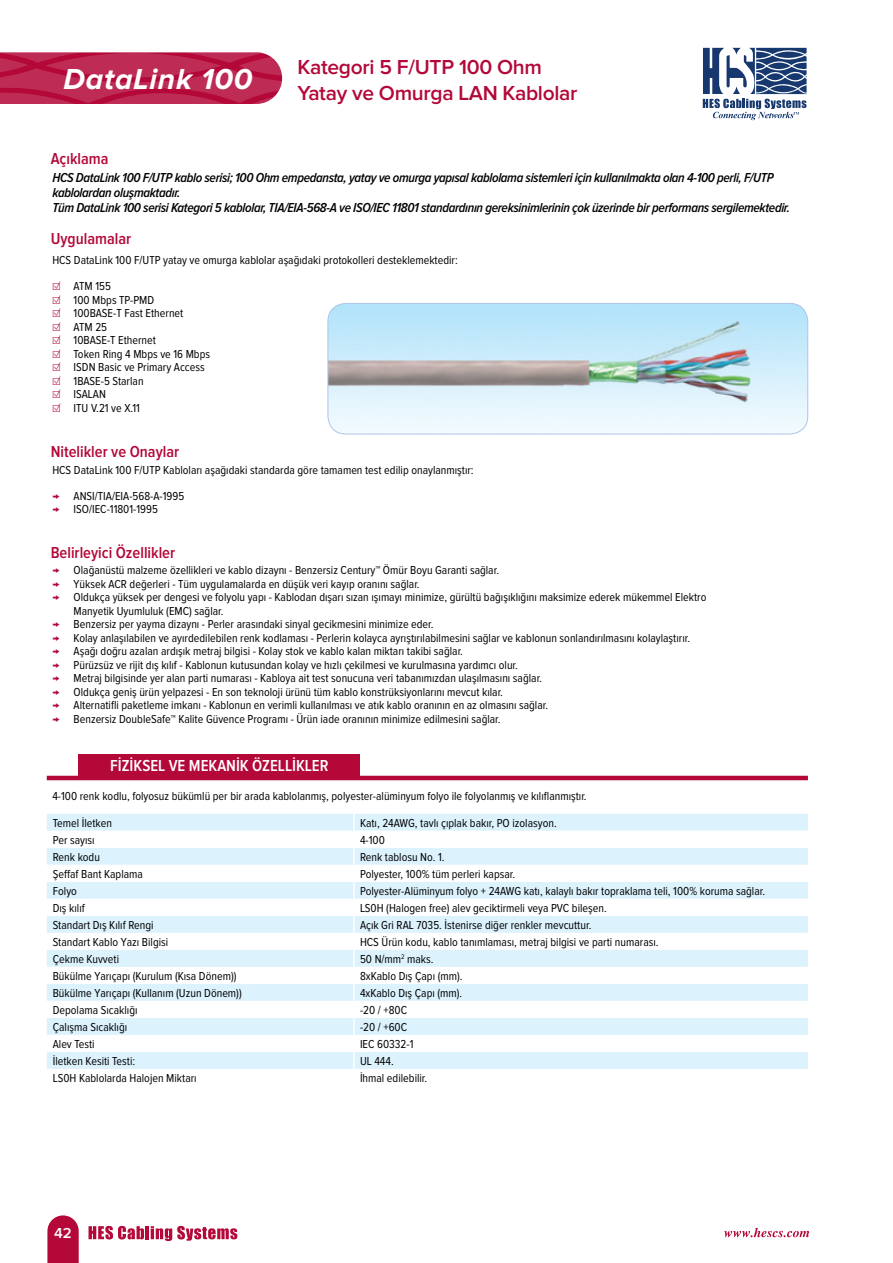
<style>
.page{position:relative;width:893px;height:1263px;background:#fff}
.page>*{position:absolute;margin:0;border:0;box-sizing:border-box;transform-origin:0 0}
.t1{font:italic 700 30px "Proxima Nova";letter-spacing:.025em;color:#fff}
.t2{font:600 21px/25.2px "Proxima Nova";letter-spacing:-.015em;color:#b30838}
.t3{font:600 16.5px "Proxima Nova Cond";color:#b30838}
.t4{font:600 16.5px "Proxima Nova Cond";color:#fff}
.t5{font:600 15px "Proxima Nova";color:#fff}
.t6{font:italic 600 13.5px/15px "Proxima Nova Cond";letter-spacing:-.025em;color:#000}
.t7{font:12px/13.5px "Proxima Nova Cond";color:#000}
.s1{font-family:"Proxima Nova";font-weight:300;color:#b30838}
</style>
<div class="page">
<svg style="left:0;top:52px;width:282px;height:52px;background:#bc2751"></svg>
<svg style="left:703px;top:47px;width:104px;height:73px"></svg>
<svg style="left:47px;top:1215px;width:32px;height:48px;background:#ba204c"></svg>
<svg style="left:724px;top:1228px;width:85px;height:9px"></svg>
<svg style="left:89px;top:1226px;width:148px;height:15px"></svg>
<img style="left:328px;top:303px;width:480px;height:131px">
<div style="left:328px;top:303px;width:480px;height:131px;border:1px solid #aec5e7;border-radius:18px"></div>
<div style="left:47px;top:814px;width:761px;height:17px;background:#dcf2fd"></div>
<svg style="left:47px;top:848px;width:761px;height:221px;fill:#dcf2fd"></svg>
<svg style="left:353px;top:814px;width:2px;height:255px"></svg>
<div style="left:79px;top:755px;width:281px;height:25px;background:#b30838"></div>
<hr style="left:47px;top:776px;width:761px;height:4px;background:#b30838">
<h1 class="t1" style="left:64px;top:65px;width:190px">DataLink 100</h1>
<h3 class="t3" style="left:51px;top:151px;width:59px">Açıklama</h3>
<h2 class="t2" style="left:298px;top:56px;width:281px">Kategori 5 F/UTP 100 Ohm<br>Yatay ve Omurga LAN Kablolar</h2>
<p class="t6" style="left:52px;top:171px;width:739px">HCS DataLink 100 F/UTP kablo serisi; 100 Ohm empedansta, yatay ve omurga yapısal kablolama sistemleri için kullanılmakta olan 4-100 perli, F/UTP kablolardan oluşmaktadır.<br>Tüm DataLink 100 serisi Kategori 5 kablolar, TIA/EIA-568-A ve ISO/IEC 11801 standardının gereksinimlerinin çok üzerinde bir performans sergilemektedir.</p>
<h3 class="t3" style="left:51px;top:231px;width:82px">Uygulamalar</h3>
<p class="t7" style="left:52px;top:254px;width:407px">HCS DataLink 100 F/UTP yatay ve omurga kablolar aşağıdaki protokolleri desteklemektedir:</p>
<p class="t7" style="left:52px;top:280px;width:60px"><span class="s1">☑</span> ATM 155</p>
<p class="t7" style="left:52px;top:293px;width:103px"><span class="s1">☑</span> 100 Mbps TP-PMD</p>
<p class="t7" style="left:52px;top:307px;width:133px"><span class="s1">☑</span> 100BASE-T Fast Ethernet</p>
<p class="t7" style="left:52px;top:320px;width:56px"><span class="s1">☑</span> ATM 25</p>
<p class="t7" style="left:52px;top:334px;width:105px"><span class="s1">☑</span> 10BASE-T Ethernet</p>
<p class="t7" style="left:52px;top:347px;width:159px"><span class="s1">☑</span> Token Ring 4 Mbps ve 16 Mbps</p>
<p class="t7" style="left:52px;top:361px;width:154px"><span class="s1">☑</span> ISDN Basic ve Primary Access</p>
<p class="t7" style="left:52px;top:374px;width:93px"><span class="s1">☑</span> 1BASE-5 Starlan</p>
<p class="t7" style="left:52px;top:388px;width:55px"><span class="s1">☑</span> ISALAN</p>
<p class="t7" style="left:52px;top:401px;width:89px"><span class="s1">☑</span> ITU V.21 ve X.11</p>
<h3 class="t3" style="left:51px;top:444px;width:130px">Nitelikler ve Onaylar</h3>
<p class="t7" style="left:52px;top:464px;width:423px">HCS DataLink 100 F/UTP Kabloları aşağıdaki standarda göre tamamen test edilip onaylanmıştır:</p>
<p class="t7" style="left:52px;top:490px;width:134px"><span class="s1">→</span> ANSI/TIA/EIA-568-A-1995</p>
<p class="t7" style="left:52px;top:503px;width:107px"><span class="s1">→</span> ISO/IEC-11801-1995</p>
<h3 class="t3" style="left:51px;top:545px;width:126px">Belirleyici Özellikler</h3>
<p class="t7" style="left:52px;top:564px;width:448px"><span class="s1">→</span> Olağanüstü malzeme özellikleri ve kablo dizaynı - Benzersiz Century™ Ömür Boyu Garanti sağlar.</p>
<p class="t7" style="left:52px;top:577px;width:369px"><span class="s1">→</span> Yüksek ACR değerleri - Tüm uygulamalarda en düşük veri kayıp oranını sağlar.</p>
<p class="t7" style="left:74px;top:591px;width:634px;text-indent:-21px"><span class="s1">→</span> Oldukça yüksek per dengesi ve folyolu yapı - Kablodan dışarı sızan ışımayı minimize, gürültü bağışıklığını maksimize ederek mükemmel Elektro<br>Manyetik Uyumluluk (EMC) sağlar.</p>
<p class="t7" style="left:52px;top:618px;width:383px"><span class="s1">→</span> Benzersiz per yayma dizaynı - Perler arasındaki sinyal gecikmesini minimize eder.</p>
<p class="t7" style="left:52px;top:631px;width:639px"><span class="s1">→</span> Kolay anlaşılabilen ve ayırdedilebilen renk kodlaması - Perlerin kolayca ayrıştırılabilmesini sağlar ve kablonun sonlandırılmasını kolaylaştırır.</p>
<p class="t7" style="left:52px;top:645px;width:412px"><span class="s1">→</span> Aşağı doğru azalan ardışık metraj bilgisi - Kolay stok ve kablo kalan miktarı takibi sağlar.</p>
<p class="t7" style="left:52px;top:658px;width:467px"><span class="s1">→</span> Pürüzsüz ve rijit dış kılıf - Kablonun kutusundan kolay ve hızlı çekilmesi ve kurulmasına yardımcı olur.</p>
<p class="t7" style="left:52px;top:672px;width:491px"><span class="s1">→</span> Metraj bilgisinde yer alan parti numarası - Kabloya ait test sonucuna veri tabanımızdan ulaşılmasını sağlar.</p>
<p class="t7" style="left:52px;top:685px;width:452px"><span class="s1">→</span> Oldukça geniş ürün yelpazesi - En son teknoloji ürünü tüm kablo konstrüksiyonlarını mevcut kılar.</p>
<p class="t7" style="left:52px;top:699px;width:497px"><span class="s1">→</span> Alternatifli paketleme imkanı - Kablonun en verimli kullanılması ve atık kablo oranının en az olmasını sağlar.</p>
<p class="t7" style="left:52px;top:712px;width:450px"><span class="s1">→</span> Benzersiz DoubleSafe™ Kalite Güvence Programı - Ürün iade oranının minimize edilmesini sağlar.</p>
<h3 class="t4" style="left:110px;top:758px;width:220px">Fiziksel ve Mekanik Özellikler</h3>
<p class="t7" style="left:52px;top:790px;width:536px">4-100 renk kodlu, folyosuz bükümlü per bir arada kablolanmış, polyester-alüminyum folyo ile folyolanmış ve kılıflanmıştır.</p>
<p class="t7" style="left:53px;top:817px;width:61px">Temel İletken</p>
<p class="t7" style="left:360px;top:817px;width:198px">Katı, 24AWG, tavlı çıplak bakır, PO izolasyon.</p>
<p class="t7" style="left:53px;top:834px;width:43px">Per sayısı</p>
<p class="t7" style="left:360px;top:834px;width:26px">4-100</p>
<p class="t7" style="left:53px;top:851px;width:49px">Renk kodu</p>
<p class="t7" style="left:360px;top:851px;width:86px">Renk tablosu No. 1.</p>
<p class="t7" style="left:53px;top:868px;width:92px">Şeffaf Bant Kaplama</p>
<p class="t7" style="left:360px;top:868px;width:157px">Polyester, 100% tüm perleri kapsar.</p>
<p class="t7" style="left:53px;top:885px;width:26px">Folyo</p>
<p class="t7" style="left:360px;top:885px;width:407px">Polyester-Alüminyum folyo + 24AWG katı, kalaylı bakır topraklama teli, 100% koruma sağlar.</p>
<p class="t7" style="left:53px;top:902px;width:34px">Dış kılıf</p>
<p class="t7" style="left:360px;top:902px;width:248px">LS0H (Halogen free) alev geciktirmeli veya PVC bileşen.</p>
<p class="t7" style="left:53px;top:919px;width:102px">Standart Dış Kılıf Rengi</p>
<p class="t7" style="left:360px;top:919px;width:233px">Açık Gri RAL 7035. İstenirse diğer renkler mevcuttur.</p>
<p class="t7" style="left:53px;top:936px;width:117px">Standart Kablo Yazı Bilgisi</p>
<p class="t7" style="left:360px;top:936px;width:300px">HCS Ürün kodu, kablo tanımlaması, metraj bilgisi ve parti numarası.</p>
<p class="t7" style="left:53px;top:953px;width:68px">Çekme Kuvveti</p>
<p class="t7" style="left:360px;top:953px;width:75px">50 N/mm<sup>2</sup> maks.</p>
<p class="t7" style="left:53px;top:970px;width:185px">Bükülme Yarıçapı (Kurulum (Kısa Dönem))</p>
<p class="t7" style="left:360px;top:970px;width:104px">8xKablo Dış Çapı (mm).</p>
<p class="t7" style="left:53px;top:987px;width:190px">Bükülme Yarıçapı (Kullanım (Uzun Dönem))</p>
<p class="t7" style="left:360px;top:987px;width:104px">4xKablo Dış Çapı (mm).</p>
<p class="t7" style="left:53px;top:1004px;width:86px">Depolama Sıcaklığı</p>
<p class="t7" style="left:360px;top:1004px;width:49px">-20 / +80C</p>
<p class="t7" style="left:53px;top:1021px;width:76px">Çalışma Sıcaklığı</p>
<p class="t7" style="left:360px;top:1021px;width:49px">-20 / +60C</p>
<p class="t7" style="left:53px;top:1038px;width:43px">Alev Testi</p>
<p class="t7" style="left:360px;top:1038px;width:55px">IEC 60332-1</p>
<p class="t7" style="left:53px;top:1055px;width:84px">İletken Kesiti Testi:</p>
<p class="t7" style="left:360px;top:1055px;width:35px">UL 444.</p>
<p class="t7" style="left:53px;top:1072px;width:145px">LS0H Kablolarda Halojen Miktarı</p>
<p class="t7" style="left:360px;top:1072px;width:69px">İhmal edilebilir.</p>
<p class="t5" style="left:54px;top:1226px;width:19px">42</p>
</div>
